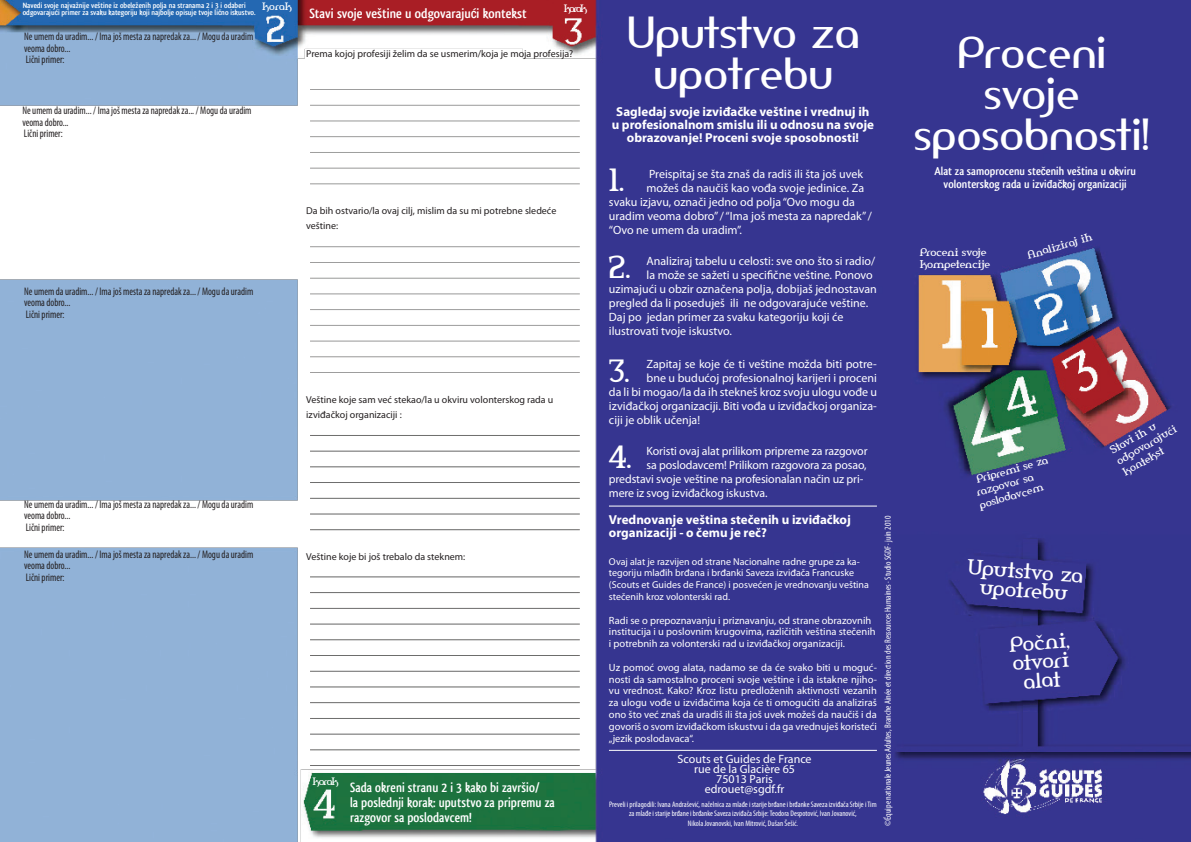
<style>
.page{position:relative;width:1191px;height:842px;background:#fff}
.page>*{position:absolute;margin:0;border:0;box-sizing:border-box;transform-origin:0 0}
.t1{font:42px/41px "Amerika Sans";color:#fff;text-align:center}
.t2{font:30px "Amerika";color:#fff}
.t3{font:20px/19px "Amerika";color:#fff;text-align:center}
.t4{font:700 14px/15px "Qlassik";color:#fff;scale:.94 1}
.t5{font:700 14px "Qlassik";color:#fff}
.t6{font:700 13px/13px "Myriad Pro";color:#fff;text-align:center}
.t7{font:12px/10px "Myriad Pro";color:#fff;text-align:center}
.t8{font:700 12px/13px "Qlassik";color:#fff;text-align:center}
.t9{font:condensed 11px/11.5px "Myriad Pro";color:#231f20;scale:.92 1}
.t10{font:10.5px/11.8px "Myriad Pro";color:#fff}
.t11{font:10.5px/12.6px "Amerika";color:#fff}
.t12{font:10px/15px "Myriad Pro";color:#231f20}
.t13{font:10px/11.8px "Myriad Pro";color:#fff}
.t14{font:10px "Amerika";letter-spacing:-.095em;color:#fff}
.t15{font:condensed 9px "Myriad Pro";color:#fff}
.t16{font:condensed 8px/9.6px "Myriad Pro";color:#fff;text-align:center}
.t17{font:700 8px/7px "Qlassik";color:#fff}
.s1{font-family:"Franklin Gothic";font-weight:500;font-stretch:condensed}
</style>
<div class="page">
<img style="left:0;top:0;width:1191px;height:842px">
<hr style="left:609px;top:750px;width:268px;height:1px;background:#fff">
<hr style="left:609px;top:506px;width:268px;height:1px;background:#fff">
<p class="t17" style="left:23px;top:2px;width:235px">Navedi svoje najvažnije veštine iz obeleženih polja na stranama 2 i 3 i odaberi odgovaraju<span class="s1">ć</span>i primer za svaku kategoriju koji najbolje opisuje tvoje li<span class="s1">č</span>no iskustvo.</p>
<p class="t14" style="left:262px;top:0;width:31px">korak</p>
<p class="t9" style="left:24px;top:31px;width:251px">Ne umem da uradim... / Ima još mesta za napredak za... / Mogu da uradim veoma dobro...<br>Lični primer:</p>
<p class="t5" style="left:309px;top:6px;width:219px">Stavi svoje veštine u odgovaraju<span class="s1">ć</span>i kontekst</p>
<p class="t14" style="left:564px;top:1px;width:25px">korak</p>
<p class="t12" style="left:306px;top:46px;width:268px">Prema kojoj profesiji želim da se usmerim/koja je moja profesija?</p>
<p class="t9" style="left:22px;top:105px;width:251px">Ne umem da uradim... / Ima još mesta za napredak za... / Mogu da uradim veoma dobro...<br>Lični primer:</p>
<p class="t9" style="left:24px;top:285px;width:251px">Ne umem da uradim... / Ima još mesta za napredak za... / Mogu da uradim veoma dobro...<br>Lični primer:</p>
<p class="t12" style="left:306px;top:203px;width:252px">Da bih ostvario/la ovaj cilj, mislim da su mi potrebne sledeće veštine:</p>
<p class="t12" style="left:306px;top:392px;width:249px">Veštine koje sam već stekao/la u okviru volonterskog rada u izviđačkoj organizaciji :</p>
<p class="t9" style="left:24px;top:498px;width:251px">Ne umem da uradim... / Ima još mesta za napredak za... / Mogu da uradim veoma dobro...<br>Lični primer:</p>
<p class="t9" style="left:24px;top:548px;width:251px">Ne umem da uradim... / Ima još mesta za napredak za... / Mogu da uradim veoma dobro...<br>Lični primer:</p>
<p class="t12" style="left:306px;top:549px;width:161px">Veštine koje bi još trebalo da steknem:</p>
<p class="t14" style="left:313px;top:774px;width:28px">korak</p>
<p class="t4" style="left:350px;top:780px;width:219px">Sada okreni stranu 2 i 3 kako bi završio/<br>la poslednji korak: uputstvo za pripremu za razgovor sa poslodavcem!</p>
<h1 class="t1" style="left:627px;top:12px;width:234px">Uputstvo za upotrebu</h1>
<p class="t6" style="left:612px;top:105px;width:264px">Sagledaj svoje izviđačke veštine i vrednuj ih u profesionalnom smislu ili u odnosu na svoje obrazovanje! Proceni svoje sposobnosti!</p>
<p class="t7" style="left:649px;top:168px;width:216px">Preispitaj se šta znaš da radiš ili šta još uvek</p>
<p class="t7" style="left:646px;top:182px;width:219px">možeš da naučiš kao vođa svoje jedinice. Za</p>
<p class="t7" style="left:609px;top:196px;width:247px">svaku izjavu, označi jedno od polja “Ovo mogu da</p>
<p class="t7" style="left:609px;top:210px;width:264px">uradim veoma dobro” / “Ima još mesta za napredak” /</p>
<p class="t7" style="left:609px;top:224px;width:135px">“Ovo ne umem da uradim”.</p>
<h2 class="t2" style="left:609px;top:160px;width:17px">1.</h2>
<h2 class="t2" style="left:609px;top:247px;width:23px">2.</h2>
<p class="t7" style="left:646px;top:256px;width:230px">Analiziraj tabelu u celosti: sve ono što si radio/</p>
<p class="t7" style="left:646px;top:270px;width:228px">la može se sažeti u specifične veštine. Ponovo</p>
<p class="t7" style="left:609px;top:284px;width:269px">uzimajući u obzir označena polja, dobijaš jednostavan</p>
<p class="t7" style="left:609px;top:298px;width:261px">pregled da li poseduješ ili ne odgovarajuće veštine.</p>
<p class="t7" style="left:609px;top:312px;width:236px">Daj po jedan primer za svaku kategoriju koji će</p>
<p class="t7" style="left:609px;top:326px;width:124px">ilustrovati tvoje iskustvo.</p>
<h2 class="t2" style="left:609px;top:351px;width:22px">3.</h2>
<p class="t7" style="left:646px;top:359px;width:232px">Zapitaj se koje će ti veštine možda biti potre-</p>
<p class="t7" style="left:646px;top:373px;width:232px">bne u budućoj profesionalnoj karijeri i proceni</p>
<p class="t7" style="left:609px;top:387px;width:269px">da li bi mogao/la da ih stekneš kroz svoju ulogu vođe u</p>
<p class="t7" style="left:609px;top:401px;width:269px">izviđačkoj organizaciji. Biti vođa u izviđačkoj organiza-</p>
<p class="t7" style="left:609px;top:415px;width:93px">ciji je oblik učenja!</p>
<p class="t7" style="left:646px;top:445px;width:222px">Koristi ovaj alat prilikom pripreme za razgovor</p>
<p class="t7" style="left:646px;top:459px;width:222px">sa poslodavcem! Prilikom razgovora za posao,</p>
<p class="t7" style="left:609px;top:473px;width:256px">predstavi svoje veštine na profesionalan način uz pri-</p>
<p class="t7" style="left:609px;top:487px;width:160px">mere iz svog izviđačkog iskustva.</p>
<h2 class="t2" style="left:609px;top:437px;width:24px">4.</h2>
<p class="t6" style="left:609px;top:513px;width:243px;text-align:left">Vrednovanje veština stečenih u izviđačkoj organizaciji - o čemu je reč?</p>
<p class="t15" style="left:882px;top:826px;width:312px;rotate:-90deg">©Équipe nationale Jeunes Adultes, Branche Ainée et direction des Ressources Humaines · Studio SGDF · juin 2010</p>
<p class="t13" style="left:609px;top:555px;width:261px">Ovaj alat je razvijen od strane Nacionalne radne grupe za ka&shy;tegoriju mlađih brđana i brđanki Saveza izviđača Francuske (Scouts et Guides de France) i posvećen je vrednovanju veština stečenih kroz volonterski rad.</p>
<p class="t10" style="left:609px;top:614px;width:268px">Radi se o prepoznavanju i priznavanju, od strane obrazovnih institucija i u poslovnim krugovima, različitih veština stečenih i potrebnih za volonterski rad u izviđačkoj organizaciji.</p>
<p class="t10" style="left:609px;top:661px;width:269px;text-align:justify">Uz pomoć ovog alata, nadamo se da će svako biti u moguć&shy;nosti da samostalno proceni svoje veštine i da istakne njiho&shy;vu vrednost. Kako? Kroz listu predloženih aktivnosti vezanih za ulogu vođe u izviđačima koja će ti omogućiti da analiziraš ono što već znaš da uradiš ili šta još uvek možeš da naučiš i da govoriš o svom izviđačkom iskustvu i da ga vrednuješ koristeći „jezik poslodavaca“.</p>
<p class="t7" style="left:677px;top:754px;width:136px">Scouts et Guides de France rue de la Glacière 65<br>75013 Paris edrouet@sgdf.fr</p>
<p class="t16" style="left:609px;top:799px;width:269px">Preveli i prilagodili: Ivana Andrašević, načelnica za mlađe i starije brđane i brđanke Saveza izviđača Srbije i Tim za mlađe i starije brđane i brđanke Saveza izviđača Srbije: Teodora Despotović, Ivan Jovanović,<br>Nikola Jovanovski, Ivan Mitrović, Dušan Šešić.</p>
<h1 class="t1" style="left:913px;top:32px;width:237px">Proceni svoje sposobnosti!</h1>
<p class="t8" style="left:934px;top:165px;width:203px">Alat za samoprocenu ste<span class="s1">č</span>enih veština u okviru volonterskog rada u izvi<span class="s1">đ</span>a<span class="s1">č</span>koj organizaciji</p>
<p class="t11" style="left:919px;top:245px;width:72px">Proceni svoje kompetencije</p>
<p class="t11" style="left:1025px;top:249px;width:69px;rotate:-16deg">Analiziraj ih</p>
<p class="t11" style="left:971px;top:474px;width:79px;text-indent:4px;rotate:-16deg">Pripremi se za razgovor sa poslodavcem</p>
<h3 class="t3" style="left:968px;top:557px;width:118px;rotate:4deg">Uputstvo za upotrebu</h3>
<h3 class="t3" style="left:1008px;top:634px;width:62px;rotate:-4deg">Počni, otvori alat</h3>
<p class="t11" style="left:1107px;top:445px;width:69px;rotate:-30deg">Stavi ih u odgovarajući kontekst</p>
</div>
